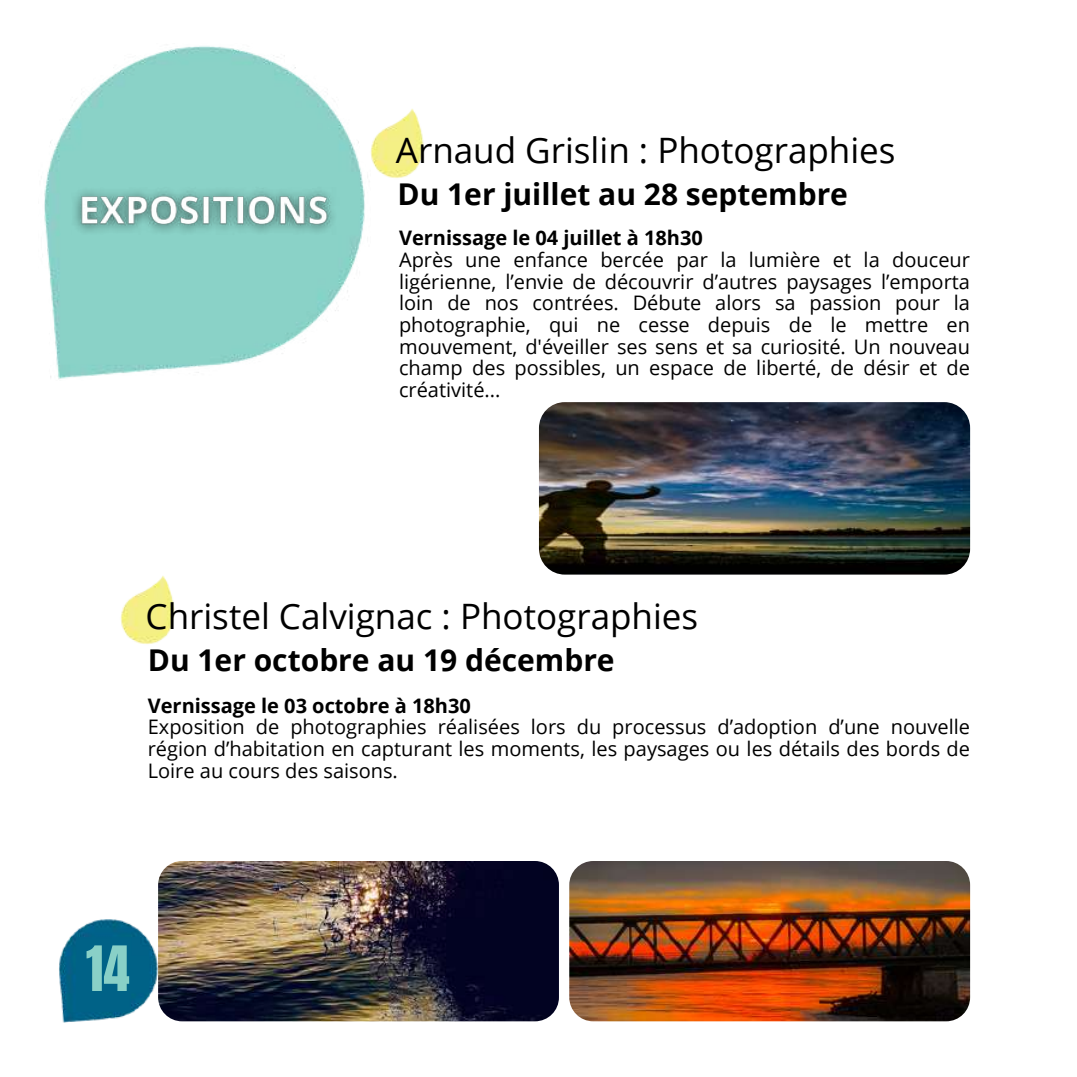
<style>
.page{position:relative;width:1077px;height:1077px;background:#fff}
.page>*{position:absolute;margin:0;border:0;box-sizing:border-box;transform-origin:0 0}
.t1{font:53px "Anton";color:#89d0c7}
.t2{font:35px "Open Sans";color:#000}
.t3{font:700 30px "Open Sans";color:#000}
.t4{font:20px/21.8px "Open Sans";color:#000;text-align:justify}
.t5{font:700 20px "Open Sans";color:#000}
</style>
<div class="page">
<img style="left:44px;top:46px;width:321px;height:333px">
<img style="left:62px;top:177px;width:284px;height:68px">
<img style="left:59px;top:919px;width:100px;height:102px">
<img style="left:370px;top:109px;width:54px;height:69px">
<img style="left:539px;top:402px;width:430px;height:172px;border-radius:26px">
<img style="left:120px;top:576px;width:55px;height:68px">
<img style="left:569px;top:860px;width:400px;height:161px;border-radius:24px">
<img style="left:158px;top:860px;width:401px;height:161px;border-radius:24px">
<h2 class="t2" style="left:396px;top:125px;width:501px">Arnaud Grislin : Photographies</h2>
<h3 class="t3" style="left:397px;top:173px;width:452px">Du 1er juillet au 28 septembre</h3>
<p class="t5" style="left:399px;top:224px;width:305px">Vernissage le 04 juillet à 18h30</p>
<p class="t4" style="left:399px;top:248px;width:572px">Après une enfance bercée par la lumière et la douceur ligérienne, l’envie de découvrir d’autres paysages l’emporta loin de nos contrées. Débute alors sa passion pour la photographie, qui ne cesse depuis de le mettre en mouvement, d'éveiller ses sens et sa curiosité. Un nouveau champ des possibles, un espace de liberté, de désir et de créativité...</p>
<h2 class="t2" style="left:145px;top:591px;width:554px">Christel Calvignac : Photographies</h2>
<h3 class="t3" style="left:148px;top:639px;width:468px">Du 1er octobre au 19 décembre</h3>
<p class="t5" style="left:148px;top:691px;width:324px">Vernissage le 03 octobre à 18h30</p>
<p class="t4" style="left:148px;top:715px;width:823px">Exposition de photographies réalisées lors du processus d’adoption d’une nouvelle région d’habitation en capturant les moments, les paysages ou les détails des bords de Loire au cours des saisons.</p>
<h1 class="t1" style="left:86px;top:930px;width:45px">14</h1>
</div>
